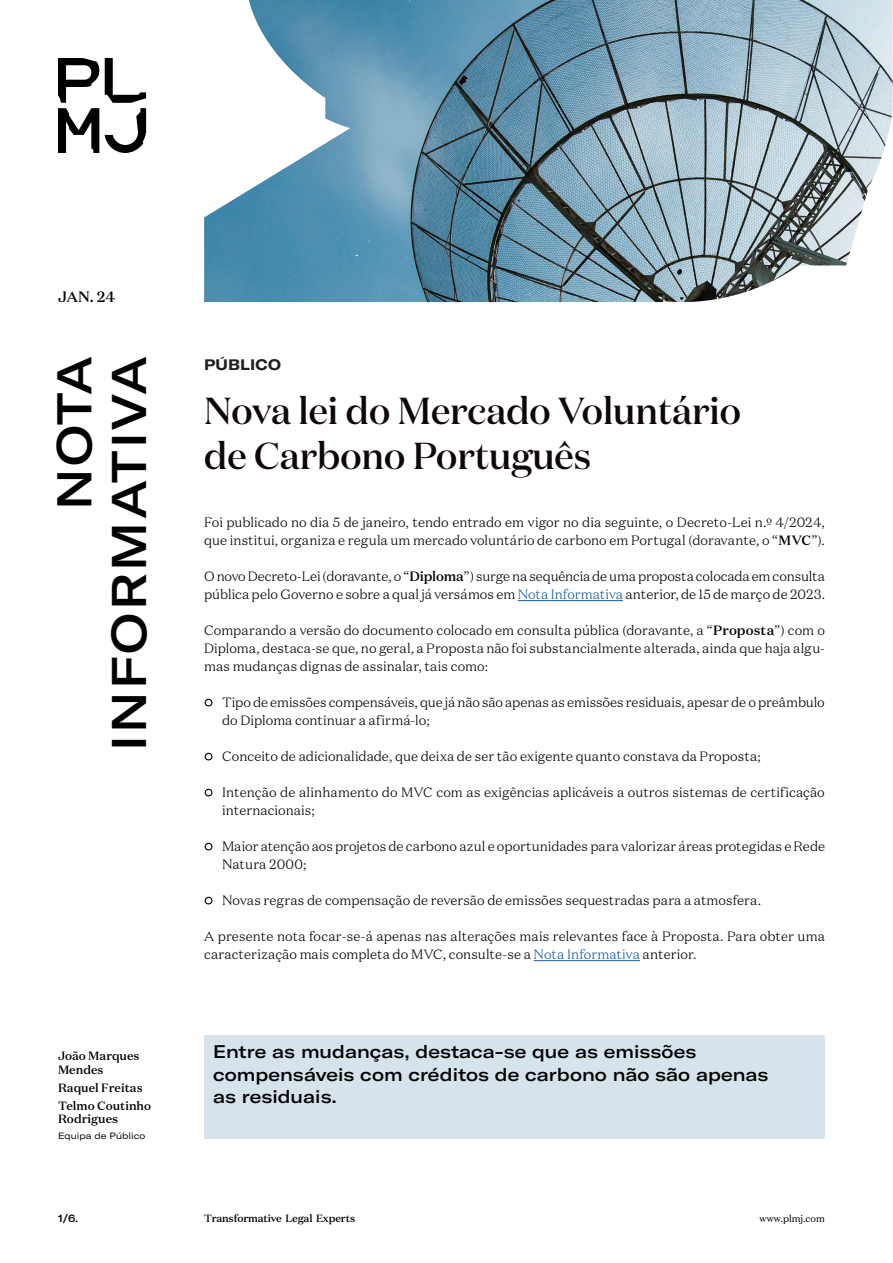
<style>
.page{position:relative;width:893px;height:1263px;background:#fff}
.page>*{position:absolute;margin:0;border:0;box-sizing:border-box;transform-origin:0 0}
.t1{font:500 expanded 48px/54.8px "GT America";letter-spacing:.05em;color:#000;text-align:right}
.Headline{font:500 37.5px/45px "Domaine Display";color:#0e0607}
.Quotes_Caixa{font:500 expanded 18px/22.5px "GT America";color:#000}
.Área_de_Prática_Capa{font:700 expanded 15px "GT America";letter-spacing:.01em;color:#231f20}
.t2{font:500 15px "Domaine Text";color:#000}
.Bodycopy{font:300 13.5px/18px "Domaine Text";color:#000}
.Autores_Sidebar{font:500 12px/13.5px "Domaine Text";color:#000}
.t3{font:500 10.5px "Domaine Text";letter-spacing:-.02em;color:#000}
.t4{font:500 expanded 10.5px "GT America";color:#000}
.t5{font:9.75px "Domaine Text";color:#000}
.Descrição_Autores_Sidebar{font:expanded 9px "GT America";color:#000}
.s1{font-weight:500}
.s2{color:#175d9e}
.s3{font-family:"GT America";font-weight:900;font-stretch:expanded;font-size:22.35px}
</style>
<div class="page">
<svg style="left:58px;top:58px;width:88px;height:95px"></svg>
<img style="left:204px;top:0;width:689px;height:302px">
<hr style="left:518px;top:600px;width:105px;height:1px;background:#175d9e">
<hr style="left:534px;top:960px;width:106px;height:1px;background:#175d9e">
<div style="left:204px;top:1036px;width:621px;height:103px;background:#d6e3eb"></div>
<p class="t2" style="left:58px;top:287px;width:59px">JAN. 24</p>
<h1 class="t1" style="left:47px;top:751px;width:397px;rotate:-90deg">NOTA<br>INFORMATIVA</h1>
<p class="Autores_Sidebar" style="left:58px;top:1049px;width:83px">João Marques<br>Mendes</p>
<p class="Autores_Sidebar" style="left:58px;top:1081px;width:86px">Raquel Freitas</p>
<p class="Autores_Sidebar" style="left:58px;top:1099px;width:95px">Telmo Coutinho<br>Rodrigues</p>
<p class="Descrição_Autores_Sidebar" style="left:58px;top:1131px;width:89px">Equipa de Público</p>
<p class="t4" style="left:58px;top:1211px;width:22px">1/6.</p>
<p class="Área_de_Prática_Capa" style="left:204px;top:355px;width:78px">PÚBLICO</p>
<p class="Headline" style="left:204px;top:388px;width:538px">Nova lei do Mercado Voluntário de Carbono Português</p>
<p class="Bodycopy" style="left:204px;top:513px;width:622px">Foi publicado no dia 5 de janeiro, tendo entrado em vigor no dia seguinte, o Decreto-Lei n.º 4/2024, que institui, organiza e regula um mercado voluntário de carbono em Portugal (doravante, o “<span class="s1">MVC</span>”).</p>
<p class="Bodycopy" style="left:204px;top:567px;width:622px">O novo Decreto-Lei (doravante, o “<span class="s1">Diploma</span>”) surge na sequência de uma proposta colocada em consulta pública pelo Governo e sobre a qual já versámos em <span class="s2">Nota Informativa</span> anterior, de 15 de março de 2023.</p>
<p class="Bodycopy" style="left:204px;top:621px;width:622px;text-align:justify">Comparando a versão do documento colocado em consulta pública (doravante, a “<span class="s1">Proposta</span>”) com o Diploma, destaca-se que, no geral, a Proposta não foi substancialmente alterada, ainda que haja algu&shy;mas mudanças dignas de assinalar, tais como:</p>
<p class="Bodycopy" style="left:222px;top:693px;width:604px;text-indent:-18px"><span class="s3">•</span> Tipo de emissões compensáveis, que já não são apenas as emissões residuais, apesar de o preâmbulo do Diploma continuar a afirmá-lo;</p>
<p class="Bodycopy" style="left:204px;top:747px;width:558px"><span class="s3">•</span> Conceito de adicionalidade, que deixa de ser tão exigente quanto constava da Proposta;</p>
<p class="Bodycopy" style="left:222px;top:783px;width:604px;text-indent:-18px"><span class="s3">•</span> Intenção de alinhamento do MVC com as exigências aplicáveis a outros sistemas de certificação internacionais;</p>
<p class="Bodycopy" style="left:222px;top:837px;width:604px;text-indent:-18px"><span class="s3">•</span> Maior atenção aos projetos de carbono azul e oportunidades para valorizar áreas protegidas e Rede<br>Natura 2000;</p>
<p class="Bodycopy" style="left:204px;top:891px;width:558px"><span class="s3">•</span> Novas regras de compensação de reversão de emissões sequestradas para a atmosfera.</p>
<p class="Bodycopy" style="left:204px;top:927px;width:622px">A presente nota focar-se-á apenas nas alterações mais relevantes face à Proposta. Para obter uma caracterização mais completa do MVC, consulte-se a <span class="s2">Nota Informativa</span> anterior.</p>
<p class="Quotes_Caixa" style="left:213px;top:1040px;width:557px">Entre as mudanças, destaca-se que as emissões compensáveis com créditos de carbono não são apenas as residuais.</p>
<p class="t3" style="left:204px;top:1211px;width:153px">Transformative Legal Experts</p>
<p class="t5" style="left:760px;top:1212px;width:67px">www.plmj.com</p>
</div>
